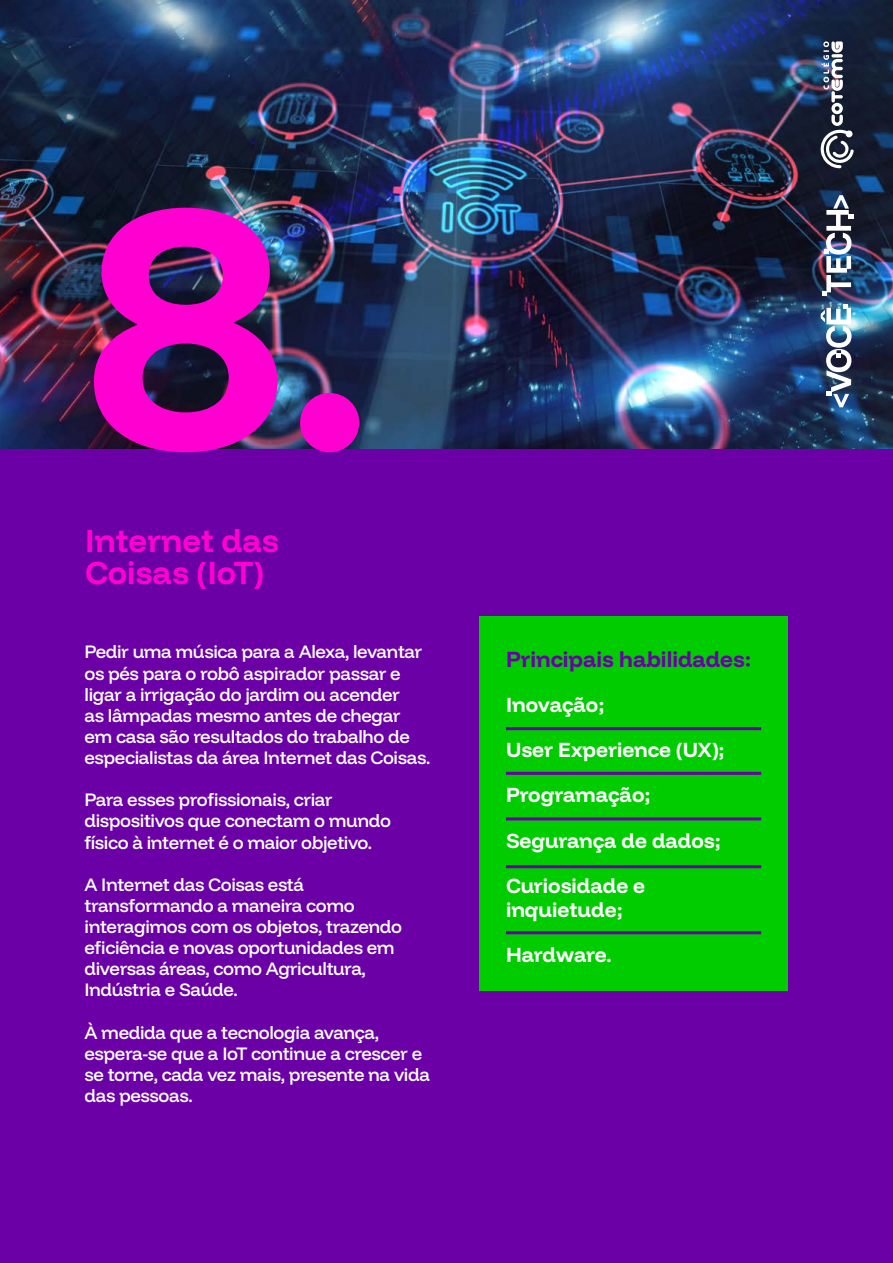
<style>
.page{position:relative;width:893px;height:1263px;background:#6a00a6}
.page>*{position:absolute;margin:0;border:0;box-sizing:border-box;transform-origin:0 0}
.t1{font:700 351.9px "Funnel Display";color:#ff00d0}
.t2{font:700 32.85px/32.4px "Funnel Display";color:#ff00d0}
.t3{font:700 22.5px "Funnel Display";color:#6a00a6}
.t4{font:700 21px/45.3px "Funnel Display";color:#fff}
.t5{font:500 18.45px/21.1px "Funnel Display";letter-spacing:-.02em;color:#fff}
</style>
<div class="page">
<img style="left:0;top:0;width:893px;height:449px">
<div style="left:479px;top:616px;width:309px;height:375px;background:#0c0"></div>
<hr style="left:506px;top:727px;width:255px;height:3px;background:#6a00a6">
<hr style="left:506px;top:772px;width:255px;height:3px;background:#6a00a6">
<hr style="left:506px;top:865px;width:255px;height:3px;background:#6a00a6">
<hr style="left:506px;top:817px;width:255px;height:3px;background:#6a00a6">
<hr style="left:506px;top:931px;width:255px;height:3px;background:#6a00a6">
<img style="left:821px;top:304px;width:30px;height:103px">
<img style="left:823px;top:195px;width:31px;height:101px">
<svg style="left:821px;top:41px;width:33px;height:127px;background:#5a5f70"></svg>
<h1 class="t1" style="left:85px;top:114px;width:289px">8.</h1>
<h2 class="t2" style="left:85px;top:525px;width:195px">Internet das<br>Coisas (IoT)</h2>
<p class="t5" style="left:85px;top:642px;width:347px">Pedir uma música para a Alexa, levantar os pés para o robô aspirador passar e ligar a irrigação do jardim ou acender<br>as lâmpadas mesmo antes de chegar em casa são resultados do trabalho de especialistas da área Internet das Coisas.</p>
<p class="t5" style="left:85px;top:790px;width:308px">Para esses profissionais, criar dispositivos que conectam o mundo físico à internet é o maior objetivo.</p>
<p class="t5" style="left:85px;top:874px;width:319px">A Internet das Coisas está transformando a maneira como interagimos com os objetos, trazendo eficiência e novas oportunidades em diversas áreas, como Agricultura,<br>Indústria e Saúde.</p>
<p class="t5" style="left:85px;top:1022px;width:347px">À medida que a tecnologia avança, espera-se que a IoT continue a crescer e se torne, cada vez mais, presente na vida das pessoas.</p>
<p class="t3" style="left:506px;top:645px;width:247px">Principais habilidades:</p>
<p class="t4" style="left:506px;top:682px;width:220px">Inovação;<br>User Experience (UX);<br>Programação;<br>Segurança de dados;<br>Curiosidade e</p>
<p class="t4" style="left:506px;top:887px;width:118px">inquietude;<br>Hardware.</p>
</div>
